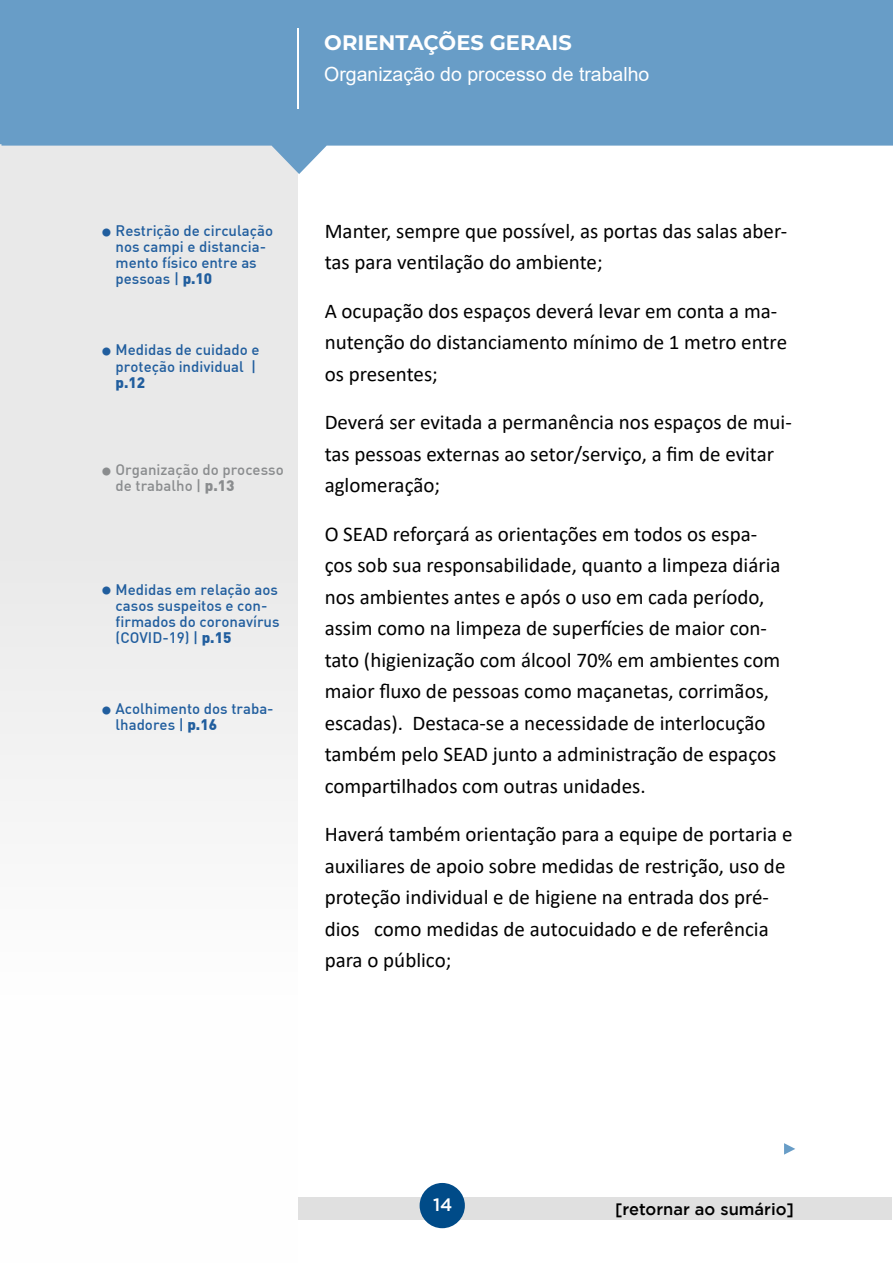
<style>
.page{position:relative;width:893px;height:1263px;background:#fff}
.page>*{position:absolute;margin:0;border:0;box-sizing:border-box;transform-origin:0 0}
.t1{font:700 27px "Gotham";color:#215e9e}
.t2{font:700 27px "Gotham";color:#8a8c8e}
.t3{font:21px/31.5px "Calibri";color:#000}
.t4{font:700 21px "Montserrat";color:#fff}
.t5{font:19.5px "Arial";color:#fff}
.t6{font:500 18px "Gotham";color:#fff}
.t7{font:500 16.5px "Gotham";color:#000}
.t8{font:500 15px/16px "DIN";color:#215e9e}
.t9{font:500 15px/16px "DIN";color:#8a8c8e}
.t10{font:900 15px "DIN";color:#215e9e}
.s1{font-weight:900}
</style>
<div class="page">
<div style="left:298px;top:1197px;width:594px;height:23px;background:#e0e0e0"></div>
<div style="left:420px;top:1183px;width:45px;height:45px;background:#004b88;border-radius:50%"></div>
<div style="left:0;top:133px;width:298px;height:1130px;background:linear-gradient(to right,#f2f2f2,#f2f2f2)"></div>
<svg style="left:0;top:0;width:893px;height:174px;background:#7eabce"></svg>
<svg style="left:784px;top:1143px;width:11px;height:11px"></svg>
<hr style="left:297px;top:28px;width:2px;height:81px;background:#fff">
<p class="t4" style="left:324px;top:28px;width:249px">ORIENTAÇÕES GERAIS</p>
<p class="t5" style="left:324px;top:61px;width:327px">Organização do processo de trabalho</p>
<p class="t8" style="left:116px;top:222px;width:159px">Restrição de circulação nos campi e distancia&shy;mento físico entre as pessoas | <span class="s1">p.10</span></p>
<p class="t1" style="left:100px;top:216px;width:15px">•</p>
<p class="t8" style="left:116px;top:341px;width:145px">Medidas de cuidado e proteção individual |</p>
<p class="t10" style="left:116px;top:372px;width:31px">p.12</p>
<p class="t1" style="left:100px;top:336px;width:15px">•</p>
<p class="t9" style="left:116px;top:461px;width:170px">Organização do processo de trabalho | <span class="s1">p.13</span></p>
<p class="t2" style="left:100px;top:456px;width:15px">•</p>
<p class="t8" style="left:116px;top:581px;width:166px">Medidas em relação aos casos suspeitos e con&shy;firmados do coronavírus (COVID-19) | <span class="s1">p.15</span></p>
<p class="t1" style="left:100px;top:575px;width:15px">•</p>
<p class="t8" style="left:116px;top:700px;width:160px">Acolhimento dos traba&shy;lhadores | <span class="s1">p.16</span></p>
<p class="t1" style="left:100px;top:695px;width:15px">•</p>
<p class="t3" style="left:325px;top:214px;width:464px">Manter, sempre que possível, as portas das salas aber&shy;tas para ventilação do ambiente;</p>
<p class="t3" style="left:325px;top:294px;width:464px">A ocupação dos espaços deverá levar em conta a ma&shy;nutenção do distanciamento mínimo de 1 metro entre os presentes;</p>
<p class="t3" style="left:325px;top:406px;width:469px">Deverá ser evitada a permanência nos espaços de mui&shy;tas pessoas externas ao setor/serviço, a fim de evitar aglomeração;</p>
<p class="t3" style="left:325px;top:517px;width:457px">O SEAD reforçará as orientações em todos os espa&shy;ços sob sua responsabilidade, quanto a limpeza diária nos ambientes antes e após o uso em cada período, assim como na limpeza de superfícies de maior con&shy;tato (higienização com álcool 70% em ambientes com maior fluxo de pessoas como maçanetas, corrimãos, escadas). Destaca-se a necessidade de interlocução também pelo SEAD junto a administração de espaços compartilhados com outras unidades.</p>
<p class="t3" style="left:325px;top:818px;width:469px">Haverá também orientação para a equipe de portaria e auxiliares de apoio sobre medidas de restrição, uso de proteção individual e de higiene na entrada dos pré&shy;dios como medidas de autocuidado e de referência para o público;</p>
<p class="t6" style="left:433px;top:1195px;width:21px">14</p>
<p class="t7" style="left:615px;top:1199px;width:180px">[retornar ao sumário]</p>
</div>
